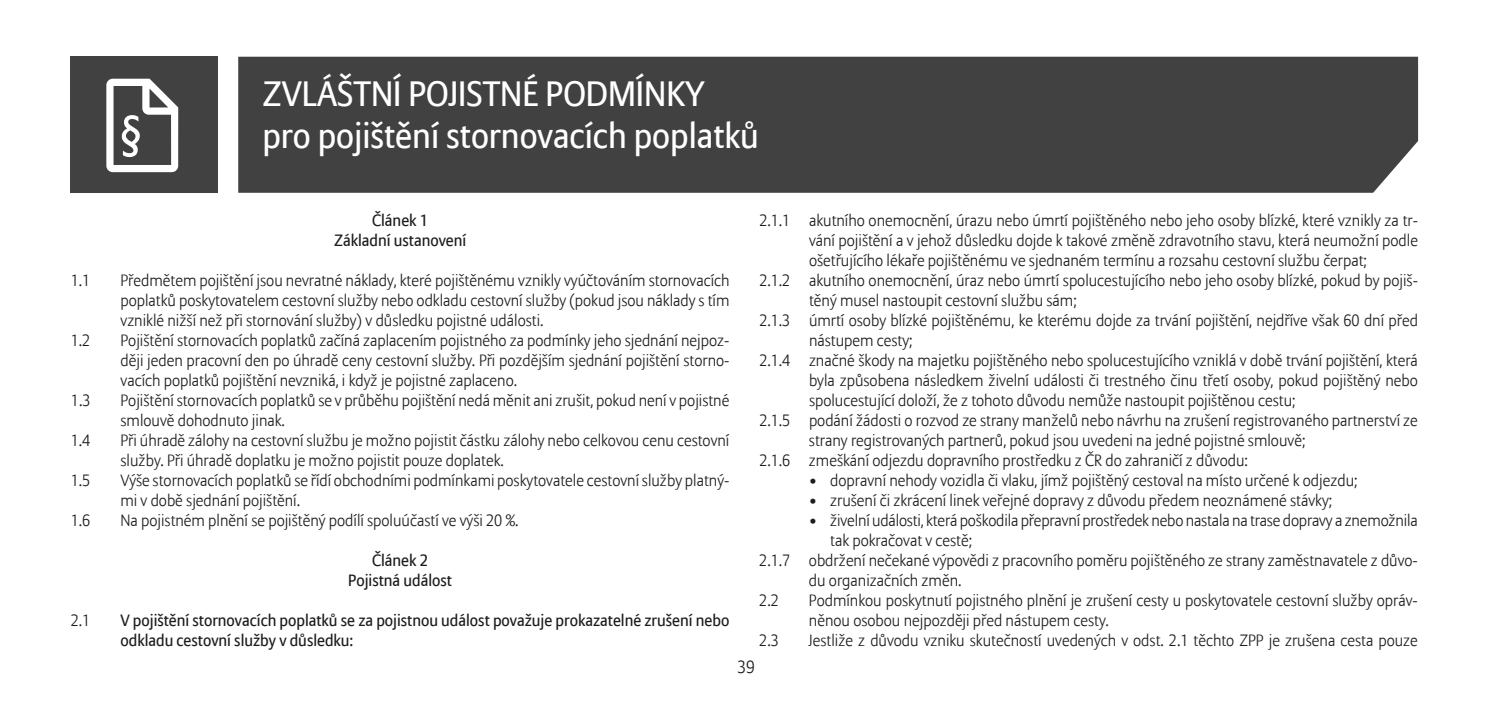
<style>
.page{position:relative;width:1489px;height:709px;background:#fff}
.page>*{position:absolute;margin:0;border:0;box-sizing:border-box;transform-origin:0 0}
.t1{font:35px/42px "Allianz Sans";color:#fff}
.t2{font:300 17.5px "Allianz Sans";color:#1c1c1c}
.t3{font:300 16.25px/20px "Allianz Sans";color:#1c1c1c}
.t4{font:16.25px/20px "Allianz Sans";color:#1c1c1c;text-align:center}
</style>
<div class="page">
<div style="left:238px;top:57px;width:1179px;height:136px;background:#414141"></div>
<div style="left:71px;top:57px;width:147px;height:136px;background:#414141"></div>
<svg style="left:106px;top:79px;width:72px;height:93px"></svg>
<h1 class="t1" style="left:262px;top:74px;width:498px">ZVLÁŠTNÍ POJISTNÉ PODMÍNKY pro pojištění stornovacích poplatků</h1>
<p class="t4" style="left:334px;top:211px;width:134px">Článek 1<br>Základní ustanovení</p>
<p class="t3" style="left:71px;top:271px;width:21px">1.1</p>
<p class="t3" style="left:120px;top:271px;width:610px;text-align:justify">Předmětem pojištění jsou nevratné náklady, které pojištěnému vznikly vyúčtováním stornovacích poplatků poskytovatelem cestovní služby nebo odkladu cestovní služby (pokud jsou náklady s tím vzniklé nižší než při stornování služby) v důsledku pojistné události.</p>
<p class="t3" style="left:71px;top:331px;width:21px">1.2</p>
<p class="t3" style="left:120px;top:331px;width:610px;text-align:justify">Pojištění stornovacích poplatků začíná zaplacením pojistného za podmínky jeho sjednání nejpoz&shy;ději jeden pracovní den po úhradě ceny cestovní služby. Při pozdějším sjednání pojištění storno&shy;vacích poplatků pojištění nevzniká, i když je pojistné zaplaceno.</p>
<p class="t3" style="left:71px;top:391px;width:21px">1.3</p>
<p class="t3" style="left:120px;top:391px;width:610px">Pojištění stornovacích poplatků se v průběhu pojištění nedá měnit ani zrušit, pokud není v pojistné smlouvě dohodnuto jinak.</p>
<p class="t3" style="left:71px;top:431px;width:21px">1.4</p>
<p class="t3" style="left:120px;top:431px;width:610px">Při úhradě zálohy na cestovní službu je možno pojistit částku zálohy nebo celkovou cenu cestovní služby. Při úhradě doplatku je možno pojistit pouze doplatek.</p>
<p class="t3" style="left:71px;top:471px;width:21px">1.5</p>
<p class="t3" style="left:120px;top:471px;width:610px">Výše stornovacích poplatků se řídí obchodními podmínkami poskytovatele cestovní služby platný&shy;mi v době sjednání pojištění.</p>
<p class="t3" style="left:71px;top:511px;width:21px">1.6</p>
<p class="t3" style="left:120px;top:511px;width:399px">Na pojistném plnění se pojištěný podílí spoluúčastí ve výši 20 %.</p>
<p class="t4" style="left:348px;top:551px;width:105px">Článek 2<br>Pojistná událost</p>
<p class="t3" style="left:71px;top:611px;width:21px">2.1</p>
<p class="t4" style="left:120px;top:611px;width:610px;text-align:left">V pojištění stornovacích poplatků se za pojistnou událost považuje prokazatelné zrušení nebo odkladu cestovní služby v důsledku:</p>
<p class="t3" style="left:759px;top:211px;width:660px">2.1.1 akutního onemocnění, úrazu nebo úmrtí pojištěného nebo jeho osoby blízké, které vznikly za tr-</p>
<p class="t3" style="left:809px;top:231px;width:610px">vání pojištění a v jehož důsledku dojde k takové změně zdravotního stavu, která neumožní podle</p>
<p class="t3" style="left:809px;top:251px;width:559px">ošetřujícího lékaře pojištěnému ve sjednaném termínu a rozsahu cestovní službu čerpat;</p>
<p class="t3" style="left:759px;top:271px;width:660px">2.1.2 akutního onemocnění, úraz nebo úmrtí spolucestujícího nebo jeho osoby blízké, pokud by pojiš-</p>
<p class="t3" style="left:809px;top:291px;width:269px">těný musel nastoupit cestovní službu sám;</p>
<p class="t3" style="left:759px;top:311px;width:660px">2.1.3 úmrtí osoby blízké pojištěnému, ke kterému dojde za trvání pojištění, nejdříve však 60 dní před</p>
<p class="t3" style="left:809px;top:331px;width:105px">nástupem cesty;</p>
<p class="t3" style="left:759px;top:351px;width:660px">2.1.4 značné škody na majetku pojištěného nebo spolucestujícího vzniklá v době trvání pojištění, která</p>
<p class="t3" style="left:809px;top:371px;width:610px">byla způsobena následkem živelní události či trestného činu třetí osoby, pokud pojištěný nebo</p>
<p class="t3" style="left:809px;top:391px;width:488px">spolucestující doloží, že z tohoto důvodu nemůže nastoupit pojištěnou cestu;</p>
<p class="t3" style="left:759px;top:411px;width:660px">2.1.5 podání žádosti o rozvod ze strany manželů nebo návrhu na zrušení registrovaného partnerství ze</p>
<p class="t3" style="left:809px;top:431px;width:498px">strany registrovaných partnerů, pokud jsou uvedeni na jedné pojistné smlouvě;</p>
<p class="t3" style="left:759px;top:451px;width:490px">2.1.6 zmeškání odjezdu dopravního prostředku z ČR do zahraničí z důvodu:</p>
<p class="t3" style="left:809px;top:471px;width:550px">• dopravní nehody vozidla či vlaku, jímž pojištěný cestoval na místo určené k odjezdu;</p>
<p class="t3" style="left:809px;top:491px;width:524px">• zrušení či zkrácení linek veřejné dopravy z důvodu předem neoznámené stávky;</p>
<p class="t3" style="left:809px;top:511px;width:610px">• živelní události, která poškodila přepravní prostředek nebo nastala na trase dopravy a znemožnila</p>
<p class="t3" style="left:830px;top:531px;width:143px">tak pokračovat v cestě;</p>
<p class="t3" style="left:759px;top:551px;width:660px">2.1.7 obdržení nečekané výpovědi z pracovního poměru pojištěného ze strany zaměstnavatele z důvo-</p>
<p class="t3" style="left:809px;top:571px;width:154px">du organizačních změn.</p>
<p class="t3" style="left:759px;top:591px;width:21px">2.2</p>
<p class="t3" style="left:809px;top:591px;width:610px">Podmínkou poskytnutí pojistného plnění je zrušení cesty u poskytovatele cestovní služby opráv&shy;něnou osobou nejpozději před nástupem cesty.</p>
<p class="t3" style="left:759px;top:631px;width:21px">2.3</p>
<p class="t3" style="left:809px;top:631px;width:610px">Jestliže z důvodu vzniku skutečností uvedených v odst. 2.1 těchto ZPP je zrušena cesta pouze</p>
<p class="t2" style="left:737px;top:656px;width:19px">39</p>
</div>
